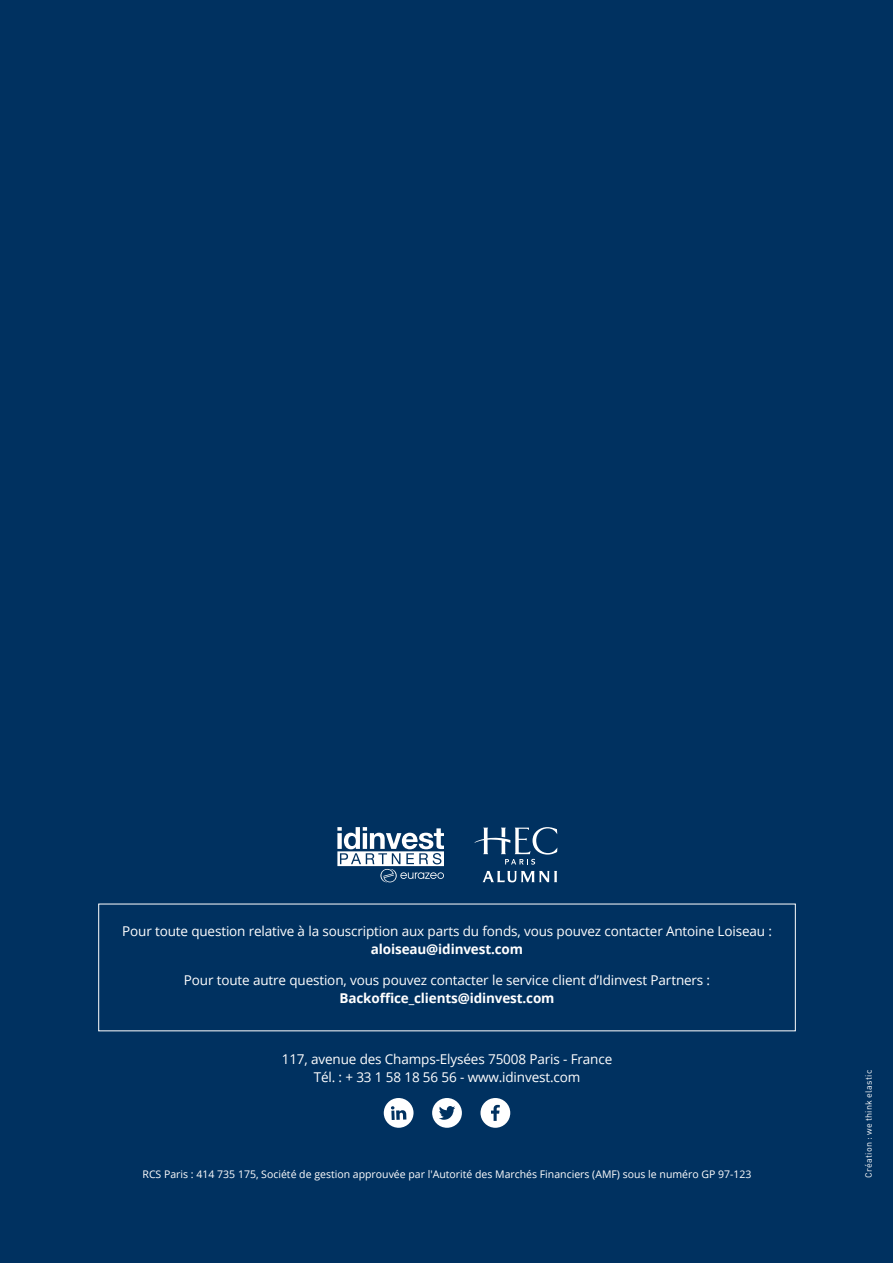
<style>
.page{position:relative;width:893px;height:1263px;background:#003160}
.page>*{position:absolute;margin:0;border:0;box-sizing:border-box;transform-origin:0 0}
.t1{font:13.5px/18px "Open Sans";letter-spacing:-.01em;color:#fff;text-align:center}
.t2{font:700 13.5px "Open Sans";letter-spacing:-.01em;color:#fff}
.t3{font:10.5px "Open Sans";color:#fff}
.t4{font:9px "DIN";letter-spacing:.025em;color:#fff}
</style>
<div class="page">
<svg style="left:383px;top:1098px;width:31px;height:30px"></svg>
<svg style="left:432px;top:1098px;width:30px;height:30px"></svg>
<svg style="left:480px;top:1098px;width:30px;height:30px"></svg>
<svg style="left:337px;top:827px;width:107px;height:55px"></svg>
<svg style="left:475px;top:827px;width:82px;height:38px"></svg>
<svg style="left:482px;top:871px;width:75px;height:11px"></svg>
<p class="t1" style="left:122px;top:922px;width:651px">Pour toute question relative à la souscription aux parts du fonds, vous pouvez contacter Antoine Loiseau :</p>
<p class="t2" style="left:371px;top:939px;width:154px">aloiseau@idinvest.com</p>
<p class="t1" style="left:184px;top:970px;width:528px">Pour toute autre question, vous pouvez contacter le service client d’Idinvest Partners :</p>
<p class="t2" style="left:339px;top:988px;width:217px">Backoffice_clients@idinvest.com</p>
<p class="t1" style="left:282px;top:1049px;width:332px">117, avenue des Champs-Elysées 75008 Paris - France<br>Tél. : + 33 1 58 18 56 56 - www.idinvest.com</p>
<p class="t3" style="left:143px;top:1167px;width:611px">RCS Paris : 414 735 175, Société de gestion approuvée par l'Autorité des Marchés Financiers (AMF) sous le numéro GP 97-123</p>
<p class="t4" style="left:863px;top:1178px;width:110px;rotate:-90deg">Création : we think elastic</p>
</div>
